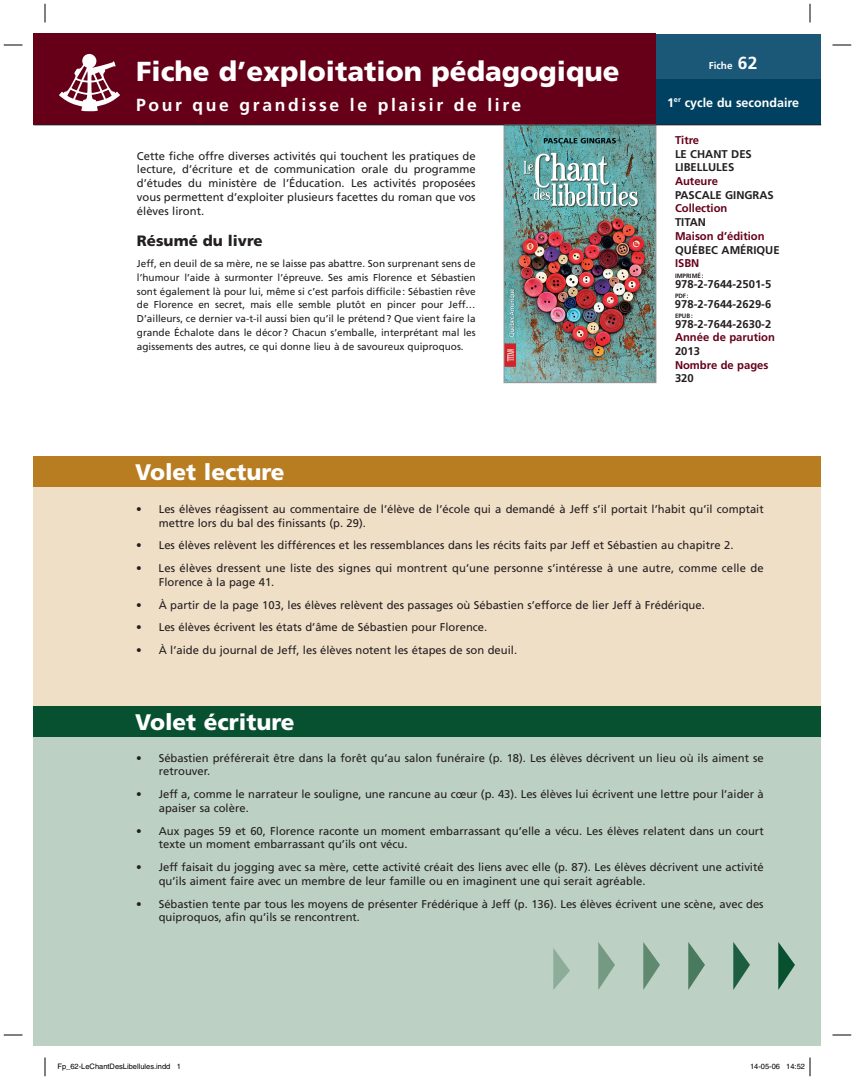
<style>
.page{position:relative;width:855px;height:1080px;background:#fff}
.page>*{position:absolute;margin:0;border:0;box-sizing:border-box;transform-origin:0 0}
.t1{font:900 27.5px "Frutiger";color:#fff}
.t2{font:900 22.5px "Frutiger";color:#fff}
.t3{font:700 17.5px "Frutiger";letter-spacing:.15em;color:#fff}
.t4{font:900 15px "Frutiger";color:#231f20}
.t5{font:700 12.5px "Frutiger";color:#fff}
.t6{font:11.25px/13.8px "Frutiger";color:#231f20}
.t7{font:700 11.25px/13.8px "Frutiger";color:#231f20}
.t8{font:700 11.25px "Frutiger";color:#660019}
.t9{font:10px/13.8px "Frutiger";color:#231f20;text-align:justify}
.t10{font:700 10px "Frutiger";color:#fff}
.t11{font:7.5px "Helvetica";color:#000}
.t12{font:700 6.25px "Frutiger";color:#231f20}
.s1{font-size:17.5px}
</style>
<div class="page">
<div style="left:652px;top:55px;width:169px;height:70px;background:#004060"></div>
<div style="left:652px;top:34px;width:169px;height:45px;background:#1b5877"></div>
<div style="left:34px;top:34px;width:622px;height:91px;background:#660019"></div>
<svg style="left:59px;top:54px;width:61px;height:57px"></svg>
<img style="left:506px;top:127px;width:148px;height:254px">
<div style="left:504px;top:125px;width:152px;height:258px;border:1px solid #939598"></div>
<hr style="left:34px;top:125px;width:787px;height:1px;background:#231f20">
<div style="left:34px;top:475px;width:787px;height:259px;background:#f0dfc7"></div>
<div style="left:34px;top:456px;width:787px;height:31px;background:#b87c21"></div>
<div style="left:34px;top:730px;width:787px;height:316px;background:#bdd0c4"></div>
<div style="left:34px;top:707px;width:787px;height:30px;background:#075130"></div>
<svg style="left:553px;top:948px;width:17px;height:42px"></svg>
<svg style="left:598px;top:942px;width:17px;height:48px"></svg>
<svg style="left:643px;top:942px;width:17px;height:48px"></svg>
<svg style="left:688px;top:942px;width:17px;height:48px"></svg>
<svg style="left:733px;top:942px;width:17px;height:48px"></svg>
<svg style="left:778px;top:942px;width:17px;height:48px"></svg>
<svg style="left:4px;top:44px;width:18px;height:2px"></svg>
<svg style="left:832px;top:44px;width:19px;height:2px"></svg>
<svg style="left:4px;top:1034px;width:18px;height:2px"></svg>
<svg style="left:832px;top:1034px;width:19px;height:2px"></svg>
<svg style="left:44px;top:4px;width:2px;height:18px"></svg>
<svg style="left:44px;top:1058px;width:2px;height:18px"></svg>
<svg style="left:809px;top:4px;width:2px;height:18px"></svg>
<svg style="left:809px;top:1058px;width:2px;height:18px"></svg>
<h1 class="t1" style="left:136px;top:54px;width:485px">Fiche d’exploitation pédagogique</h1>
<h3 class="t3" style="left:136px;top:94px;width:386px">Pour que grandisse le plaisir de lire</h3>
<p class="t6" style="left:137px;top:149px;width:340px;text-align:justify">Cette fiche offre diverses activités qui touchent les pratiques de lecture, d’écriture et de communication orale du programme d’études du ministère de l’Éducation. Les activités proposées vous permettent d’exploiter plusieurs facettes du roman que vos élèves liront.</p>
<h3 class="t4" style="left:137px;top:232px;width:127px">Résumé du livre</h3>
<p class="t9" style="left:137px;top:257px;width:340px">Jeff, en deuil de sa mère, ne se laisse pas abattre. Son surprenant sens de l’humour l’aide à surmonter l’épreuve. Ses amis Florence et Sébastien sont également là pour lui, même si c’est parfois difficile: Sébastien rêve de Florence en secret, mais elle semble plutôt en pincer pour Jeff… D’ailleurs, ce dernier va-t-il aussi bien qu’il le prétend? Que vient faire la grande Échalote dans le décor? Chacun s’emballe, interprétant mal les agissements des autres, ce qui donne lieu à de savoureux quiproquos.</p>
<p class="t10" style="left:709px;top:59px;width:50px">Fiche <span class="s1">62</span></p>
<p class="t5" style="left:667px;top:95px;width:134px">1<sup>er</sup> cycle du secondaire</p>
<p class="t8" style="left:675px;top:133px;width:26px">Titre</p>
<p class="t7" style="left:675px;top:147px;width:78px">Le chant des libellules</p>
<p class="t8" style="left:675px;top:174px;width:44px">Auteure</p>
<p class="t7" style="left:675px;top:188px;width:100px">Pascale Gingras</p>
<p class="t8" style="left:675px;top:202px;width:54px">Collection</p>
<p class="t7" style="left:675px;top:215px;width:32px">Titan</p>
<p class="t8" style="left:675px;top:229px;width:91px">Maison d’édition</p>
<p class="t7" style="left:675px;top:243px;width:31px">QUÉBEC</p>
<p class="t7" style="left:722px;top:243px;width:52px">AMÉRIQUE</p>
<p class="t8" style="left:675px;top:257px;width:7px">ISBN</p>
<p class="t12" style="left:675px;top:272px;width:30px">IMPRIMÉ:</p>
<p class="t7" style="left:675px;top:277px;width:98px">978-2-7644-2501-5</p>
<p class="t12" style="left:675px;top:292px;width:15px">PDF:</p>
<p class="t7" style="left:675px;top:297px;width:98px">978-2-7644-2629-6</p>
<p class="t12" style="left:675px;top:312px;width:19px">EPUB :</p>
<p class="t7" style="left:675px;top:317px;width:98px">978-2-7644-2630-2</p>
<p class="t8" style="left:675px;top:331px;width:102px">Année de parution</p>
<p class="t7" style="left:675px;top:344px;width:27px">2013</p>
<p class="t8" style="left:675px;top:358px;width:95px">Nombre de pages</p>
<p class="t7" style="left:675px;top:372px;width:20px">320</p>
<h2 class="t2" style="left:135px;top:459px;width:151px">Volet lecture</h2>
<p class="t6" style="left:159px;top:502px;width:607px;text-indent:-22px">• Les élèves réagissent au commentaire de l’élève de l’école qui a demandé à Jeff s’il portait l’habit qu’il comptait mettre lors du bal des finissants (p. 29).</p>
<p class="t6" style="left:136px;top:539px;width:599px">• Les élèves relèvent les différences et les ressemblances dans les récits faits par Jeff et Sébastien au chapitre 2.</p>
<p class="t6" style="left:159px;top:561px;width:607px;text-indent:-22px">• Les élèves dressent une liste des signes qui montrent qu’une personne s’intéresse à une autre, comme celle de<br>Florence à la page 41.</p>
<p class="t6" style="left:136px;top:598px;width:570px">• À partir de la page 103, les élèves relèvent des passages où Sébastien s’efforce de lier Jeff à Frédérique.</p>
<p class="t6" style="left:136px;top:621px;width:353px">• Les élèves écrivent les états d’âme de Sébastien pour Florence.</p>
<p class="t6" style="left:136px;top:643px;width:382px">• À l’aide du journal de Jeff, les élèves notent les étapes de son deuil.</p>
<h2 class="t2" style="left:135px;top:709px;width:161px">Volet écriture</h2>
<p class="t6" style="left:159px;top:751px;width:607px;text-indent:-22px">• Sébastien préférerait être dans la forêt qu’au salon funéraire (p. 18). Les élèves décrivent un lieu où ils aiment se retrouver.</p>
<p class="t6" style="left:159px;top:787px;width:607px;text-indent:-22px">• Jeff a, comme le narrateur le souligne, une rancune au cœur (p. 43). Les élèves lui écrivent une lettre pour l’aider à apaiser sa colère.</p>
<p class="t6" style="left:159px;top:824px;width:606px;text-indent:-22px">• Aux pages 59 et 60, Florence raconte un moment embarrassant qu’elle a vécu. Les élèves relatent dans un court texte un moment embarrassant qu’ils ont vécu.</p>
<p class="t6" style="left:159px;top:860px;width:606px;text-indent:-22px">• Jeff faisait du jogging avec sa mère, cette activité créait des liens avec elle (p. 87). Les élèves décrivent une activité qu’ils aiment faire avec un membre de leur famille ou en imaginent une qui serait agréable.</p>
<p class="t6" style="left:159px;top:897px;width:606px;text-indent:-22px">• Sébastien tente par tous les moyens de présenter Frédérique à Jeff (p. 136). Les élèves écrivent une scène, avec des quiproquos, afin qu’ils se rencontrent.</p>
<p class="t11" style="left:58px;top:1062px;width:125px">Fp_62-LeChantDesLibellules.indd 1</p>
<p class="t11" style="left:750px;top:1062px;width:57px">14-05-06 14:52</p>
</div>
